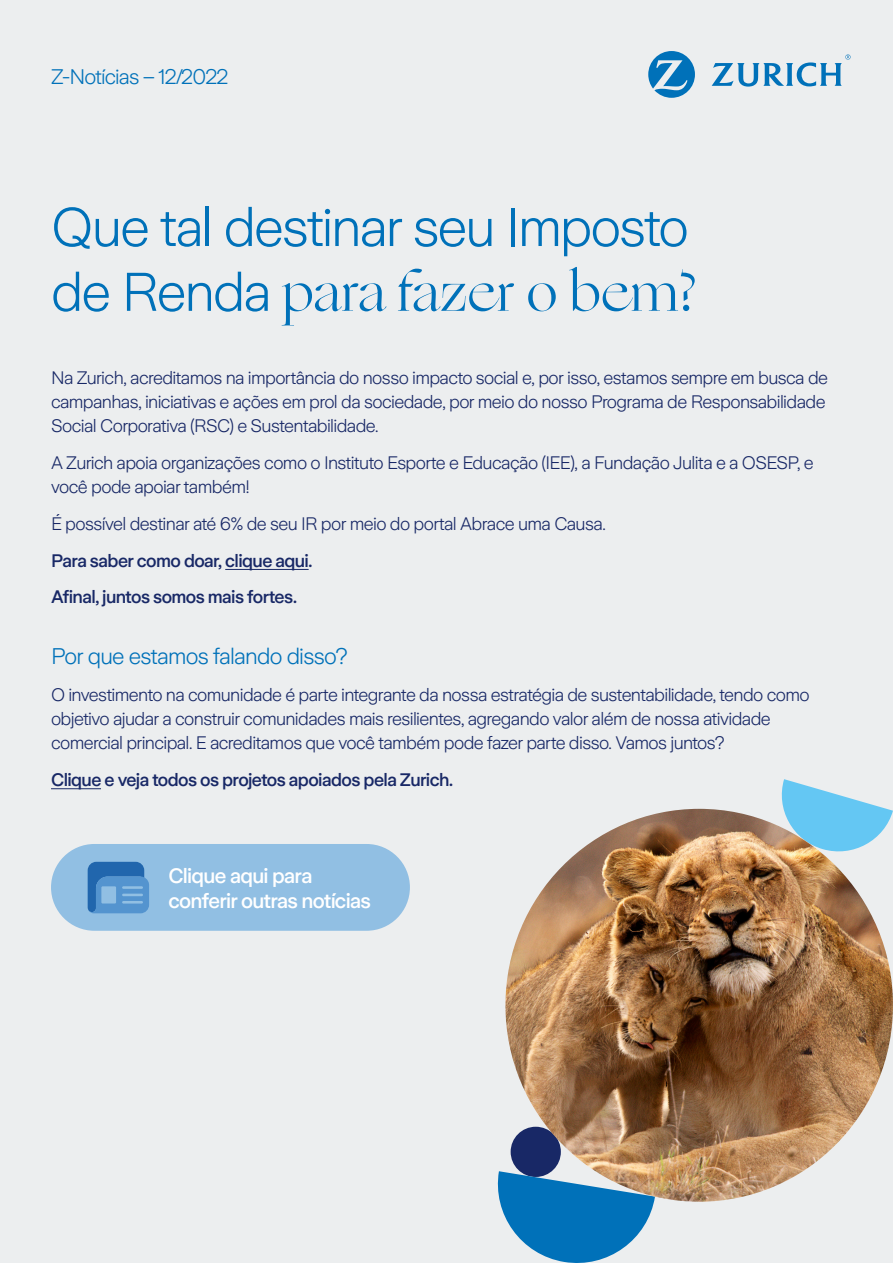
<style>
.page{position:relative;width:893px;height:1263px;background:#eceeef}
.page>*{position:absolute;margin:0;border:0;box-sizing:border-box;transform-origin:0 0}
.t1{font:300 54px "Zurich Sans";letter-spacing:-.035em;color:#0071b9}
.t2{font:54px "Ogg";letter-spacing:-.005em;color:#0071b9}
.t3{font:300 22.5px "Zurich Sans";letter-spacing:-.035em;color:#0071b9}
.t4{font:300 21px "Zurich Sans";letter-spacing:-.04em;color:#0071b9}
.t5{font:500 20.7px/24.9px "Zurich Sans";letter-spacing:-.035em;color:#fff}
.t6{font:300 18px/24px "Zurich Sans";letter-spacing:-.035em;color:#182866}
.t7{font:500 18px/36.8px "Zurich Sans";letter-spacing:-.035em;color:#182866}
.s1{font-family:"Zurich Sans";font-weight:300}
</style>
<div class="page">
<svg style="left:648px;top:51px;width:47px;height:47px"></svg>
<svg style="left:712px;top:54px;width:138px;height:33px"></svg>
<hr style="left:225px;top:569px;width:84px;height:1px;background:#182866">
<hr style="left:51px;top:788px;width:50px;height:1px;background:#182866">
<div style="left:51px;top:844px;width:359px;height:87px;background:#91bfe3;border-radius:43px"></div>
<svg style="left:88px;top:862px;width:61px;height:51px;background:#4384c2"></svg>
<div style="left:101px;top:886px;width:15px;height:17px;background:#91bfe3"></div>
<hr style="left:122px;top:886px;width:21px;height:3px;background:#91bfe3">
<hr style="left:122px;top:901px;width:21px;height:2px;background:#91bfe3">
<hr style="left:122px;top:894px;width:21px;height:2px;background:#91bfe3">
<svg style="left:497px;top:1171px;width:157px;height:92px"></svg>
<svg style="left:781px;top:779px;width:106px;height:30px"></svg>
<img style="left:505px;top:809px;width:388px;height:393px">
<p class="t4" style="left:51px;top:65px;width:179px">Z-Notícias – 12/2022</p>
<h1 class="t1" style="left:51px;top:198px;width:639px">Que tal destinar seu Imposto</h1>
<h1 class="t2" style="left:51px;top:257px;width:648px"><span class="s1">de Renda</span> para fazer o bem?</h1>
<p class="t6" style="left:51px;top:366px;width:779px">Na Zurich, acreditamos na importância do nosso impacto social e, por isso, estamos sempre em busca de campanhas, iniciativas e ações em prol da sociedade, por meio do nosso Programa de Responsabilidade<br>Social Corporativa (RSC) e Sustentabilidade.</p>
<p class="t6" style="left:51px;top:451px;width:764px">A Zurich apoia organizações como o Instituto Esporte e Educação (IEE), a Fundação Julita e a OSESP, e você pode apoiar também!</p>
<p class="t6" style="left:51px;top:512px;width:556px">É possível destinar até 6% de seu IR por meio do portal Abrace uma Causa.</p>
<p class="t7" style="left:51px;top:542px;width:263px">Para saber como doar, clique aqui.<br>Afinal, juntos somos mais fortes.</p>
<p class="t3" style="left:51px;top:644px;width:298px">Por que estamos falando disso?</p>
<p class="t6" style="left:51px;top:683px;width:760px">O investimento na comunidade é parte integrante da nossa estratégia de sustentabilidade, tendo como objetivo ajudar a construir comunidades mais resilientes, agregando valor além de nossa atividade comercial principal. E acreditamos que você também pode fazer parte disso. Vamos juntos?</p>
<p class="t7" style="left:51px;top:762px;width:404px">Clique e veja todos os projetos apoiados pela Zurich.</p>
<p class="t5" style="left:168px;top:864px;width:204px">Clique aqui para conferir outras notícias</p>
</div>
